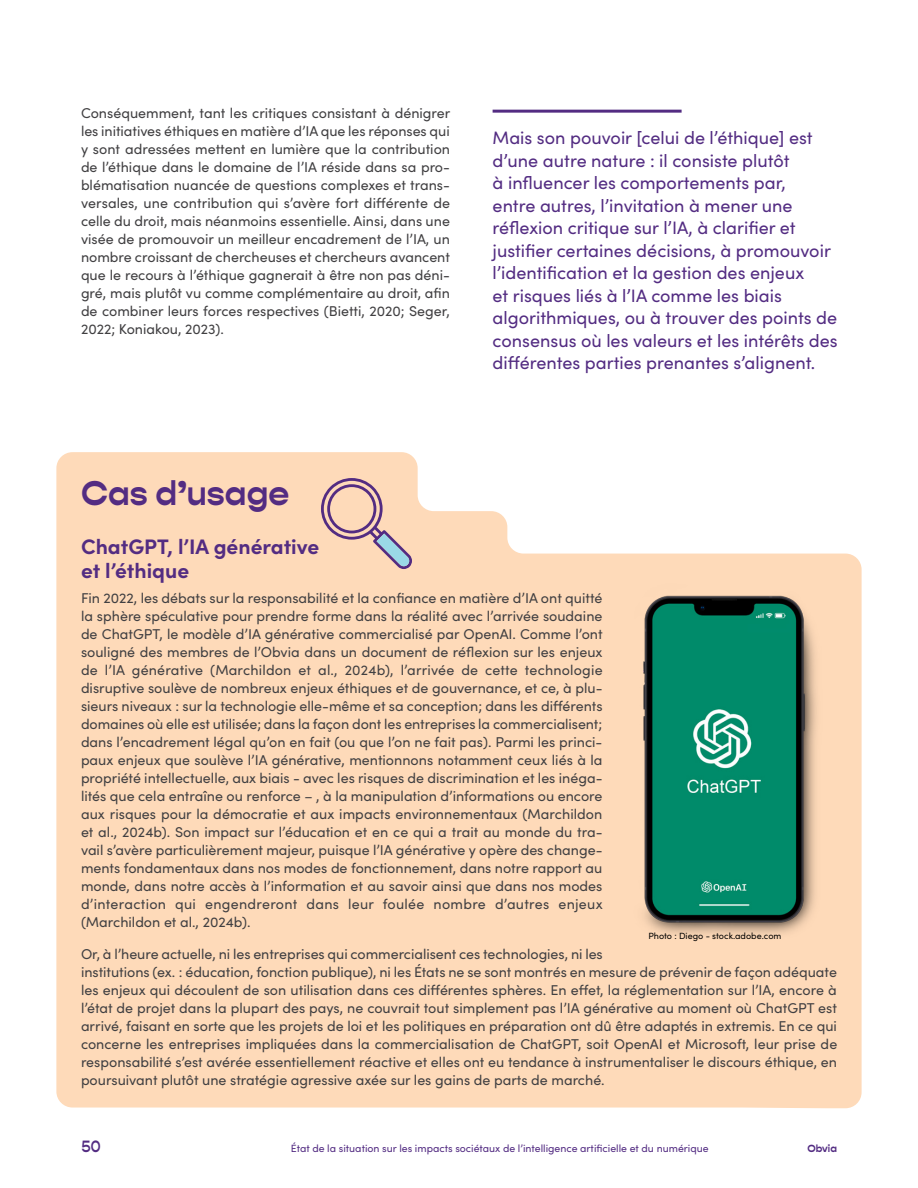
<style>
.page{position:relative;width:918px;height:1188px;background:#fff}
.page>*{position:absolute;margin:0;border:0;box-sizing:border-box;transform-origin:0 0}
.t1{font:700 34.5px "Gopher";color:#532c82}
.t2{font:700 21px/23.2px "Sofia Pro";color:#532c82}
.t3{font:18px/22.5px "Sofia Pro";color:#532c82}
.t4{font:500 16.5px "Gopher";color:#532c82}
.t5{font:14.25px/18px "Sofia Pro";color:#414042;text-align:justify}
.t6{font:10.5px "Sofia Pro";color:#532c82}
.t7{font:700 10.5px "Gopher";color:#532c82}
.t8{font:9px "Sofia Pro";color:#000}
</style>
<div class="page">
<svg style="left:56px;top:452px;width:806px;height:656px;background:#feddbf"></svg>
<svg style="left:321px;top:478px;width:91px;height:91px;background:#dfbfb2"></svg>
<img style="left:603px;top:547px;width:259px;height:407px">
<hr style="left:493px;top:110px;width:189px;height:3px;background:#532c82">
<p class="t5" style="left:81px;top:104px;width:371px">Conséquemment, tant les critiques consistant à dénigrer les initiatives éthiques en matière d’IA que les réponses qui y sont adressées mettent en lumière que la contribution de l’éthique dans le domaine de l’IA réside dans sa pro&shy;blématisation nuancée de questions complexes et trans&shy;versales, une contribution qui s’avère fort différente de celle du droit, mais néanmoins essentielle. Ainsi, dans une visée de promouvoir un meilleur encadrement de l’IA, un nombre croissant de chercheuses et chercheurs avancent que le recours à l’éthique gagnerait à être non pas déni&shy;gré, mais plutôt vu comme complémentaire au droit, afin de combiner leurs forces respectives (Bietti, 2020; Seger, 2022; Koniakou, 2023).</p>
<p class="t3" style="left:493px;top:126px;width:347px">Mais son pouvoir [celui de l’éthique] est d’une autre nature : il consiste plutôt<br>à influencer les comportements par,<br>entre autres, l’invitation à mener une réflexion critique sur l’IA, à clarifier et justifier certaines décisions, à promouvoir l’identification et la gestion des enjeux<br>et risques liés à l’IA comme les biais algorithmiques, ou à trouver des points de consensus où les valeurs et les intérêts des différentes parties prenantes s’alignent.</p>
<h1 class="t1" style="left:81px;top:472px;width:210px">Cas d’usage</h1>
<h2 class="t2" style="left:81px;top:534px;width:240px">ChatGPT, l’IA générative et l’éthique</h2>
<p class="t5" style="left:81px;top:588px;width:523px">Fin 2022, les débats sur la responsabilité et la confiance en matière d’IA ont quitté la sphère spéculative pour prendre forme dans la réalité avec l’arrivée soudaine de ChatGPT, le modèle d’IA générative commercialisé par OpenAI. Comme l’ont souligné des membres de l’Obvia dans un document de réflexion sur les enjeux de l’IA générative (Marchildon et al., 2024b), l’arrivée de cette technologie disruptive soulève de nombreux enjeux éthiques et de gouvernance, et ce, à plu&shy;sieurs niveaux : sur la technologie elle-même et sa conception; dans les différents domaines où elle est utilisée; dans la façon dont les entreprises la commercialisent; dans l’encadrement légal qu’on en fait (ou que l’on ne fait pas). Parmi les princi&shy;paux enjeux que soulève l’IA générative, mentionnons notamment ceux liés à la propriété intellectuelle, aux biais - avec les risques de discrimination et les inéga&shy;lités que cela entraîne ou renforce – , à la manipulation d’informations ou encore aux risques pour la démocratie et aux impacts environnementaux (Marchildon et al., 2024b). Son impact sur l’éducation et en ce qui a trait au monde du tra&shy;vail s’avère particulièrement majeur, puisque l’IA générative y opère des change&shy;ments fondamentaux dans nos modes de fonctionnement, dans notre rapport au monde, dans notre accès à l’information et au savoir ainsi que dans nos modes d’interaction qui engendreront dans leur foulée nombre d’autres enjeux (Marchildon et al., 2024b).</p>
<p class="t5" style="left:81px;top:944px;width:758px;text-align:left">Or, à l’heure actuelle, ni les entreprises qui commercialisent ces technologies, ni les<br>institutions (ex. : éducation, fonction publique), ni les États ne se sont montrés en mesure de prévenir de façon adéquate les enjeux qui découlent de son utilisation dans ces différentes sphères. En effet, la réglementation sur l’IA, encore à l’état de projet dans la plupart des pays, ne couvrait tout simplement pas l’IA générative au moment où ChatGPT est arrivé, faisant en sorte que les projets de loi et les politiques en préparation ont dû être adaptés in extremis. En ce qui concerne les entreprises impliquées dans la commercialisation de ChatGPT, soit OpenAI et Microsoft, leur prise de responsabilité s’est avérée essentiellement réactive et elles ont eu tendance à instrumentaliser le discours éthique, en poursuivant plutôt une stratégie agressive axée sur les gains de parts de marché.</p>
<p class="t8" style="left:648px;top:929px;width:135px">Photo : Diego - stock.adobe.com</p>
<p class="t4" style="left:81px;top:1137px;width:22px">50</p>
<p class="t6" style="left:291px;top:1141px;width:419px">État de la situation sur les impacts sociétaux de l’intelligence artificielle et du numérique</p>
<p class="t7" style="left:808px;top:1142px;width:31px">Obvia</p>
</div>
